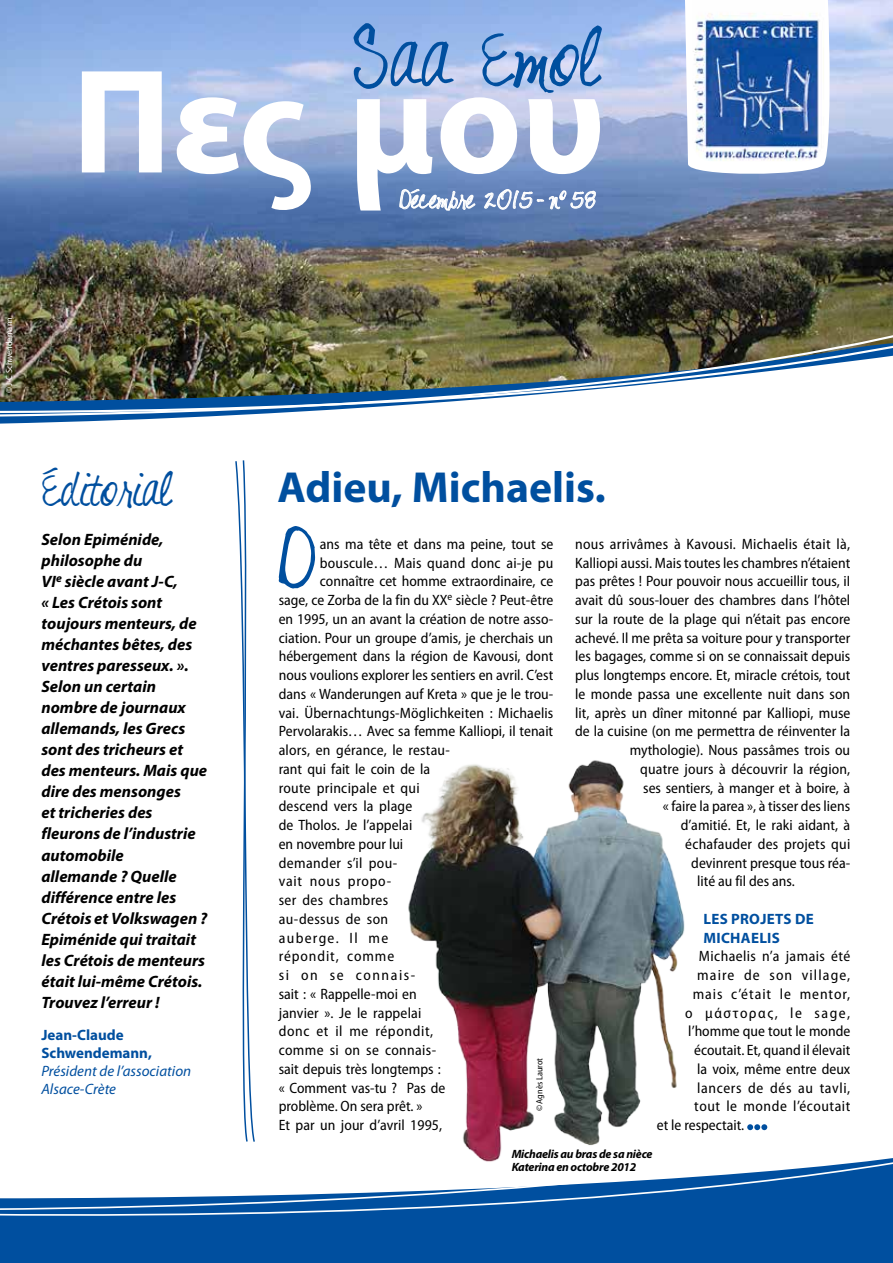
<style>
.page{position:relative;width:893px;height:1263px;background:#fff}
.page>*{position:absolute;margin:0;border:0;box-sizing:border-box;transform-origin:0 0}
.t1{font:83.1px "Shelter Me";color:#004f9f}
.t2{font:82.35px "Shelter Me";color:#004f9f}
.t3{font:48px "Shelter Me";color:#004f9f}
.t4{font:700 43.65px "Myriad Pro";color:#004f9f}
.t5{font:25.5px "Shelter Me";color:#fff}
.t6{font:italic 700 16.5px/21px "Myriad Pro";color:#000}
.t7{font:semi-condensed 15px "Myriad Pro";color:#000}
.t8{font:semi-condensed 15px "Myriad Pro";letter-spacing:.025em;color:#000}
.t9{font:700 15px/18.8px "Myriad Pro";letter-spacing:.015em;color:#004f9f}
.t10{font:italic 15px/18px "Myriad Pro";color:#004f9f}
.t11{font:semi-condensed 15px "Myriad Pro";letter-spacing:.03em;color:#000}
.t12{font:semi-condensed 15px "Myriad Pro";letter-spacing:.035em;color:#000}
.t13{font:semi-condensed 15px "Myriad Pro";letter-spacing:.02em;color:#000}
.t14{font:semi-condensed 15px "Myriad Pro";letter-spacing:.065em;color:#000}
.t15{font:semi-condensed 15px "Myriad Pro";letter-spacing:.04em;color:#000}
.t16{font:semi-condensed 15px "Myriad Pro";letter-spacing:.045em;color:#000}
.t17{font:semi-condensed 15px "Myriad Pro";letter-spacing:.075em;color:#000}
.t18{font:semi-condensed 15px "Myriad Pro";letter-spacing:.105em;color:#000}
.t19{font:semi-condensed 15px "Myriad Pro";letter-spacing:.05em;color:#000}
.t20{font:semi-condensed 15px "Myriad Pro";letter-spacing:.06em;color:#000}
.t21{font:semi-condensed 15px "Myriad Pro";letter-spacing:.1em;color:#000}
.t22{font:semi-condensed 15px "Myriad Pro";letter-spacing:.085em;color:#000}
.t23{font:italic 700 12px/13.5px "Myriad Pro";letter-spacing:-.02em;color:#000}
.t24{font:semi-condensed 9px "Myriad Pro";color:#fff}
.t25{font:semi-condensed 9px "Myriad Pro";color:#000}
</style>
<div class="page">
<svg style="left:0;top:1158px;width:893px;height:105px"></svg>
<img style="left:0;top:0;width:893px;height:324px">
<svg style="left:0;top:418px;width:171px;height:6px"></svg>
<img style="left:0;top:324px;width:893px;height:94px">
<svg style="left:357px;top:97px;width:243px;height:114px"></svg>
<svg style="left:684px;top:0;width:151px;height:177px"></svg>
<img style="left:693px;top:0;width:131px;height:161px">
<svg style="left:235px;top:460px;width:20px;height:682px"></svg>
<svg style="left:82px;top:71px;width:229px;height:140px"></svg>
<img style="left:393px;top:760px;width:311px;height:422px">
<p class="t24" style="left:4px;top:393px;width:78px;rotate:-90deg">© J-C Schwendemann</p>
<h3 class="t3" style="left:43px;top:461px;width:129px">Éditorial</h3>
<p class="t6" style="left:41px;top:530px;width:167px">Selon Epiménide, philosophe du<br>VI<sup>e</sup> siècle avant J-C,<br>« Les Crétois sont toujours menteurs, de méchantes bêtes, des ventres paresseux. ».<br>Selon un certain nombre de journaux allemands, les Grecs sont des tricheurs et des menteurs. Mais que dire des mensonges<br>et tricheries des fleurons de l’industrie automobile<br>allemande ? Quelle différence entre les<br>Crétois et Volkswagen ?<br>Epiménide qui traitait les Crétois de menteurs était lui-même Crétois.<br>Trouvez l’erreur !</p>
<p class="t9" style="left:41px;top:1026px;width:112px;line-height:18px">Jean-Claude<br>Schwendemann,</p>
<p class="t10" style="left:41px;top:1063px;width:151px">Président de l’association<br>Alsace-Crète</p>
<h1 class="t1" style="left:353px;top:9px;width:245px">Saa Emol</h1>
<h3 class="t5" style="left:400px;top:184px;width:198px">Décembre 2015- n<sup>o</sup> 58</h3>
<h3 class="t4" style="left:277px;top:462px;width:330px">Adieu, Michaelis.</h3>
<h2 class="t2" style="left:279px;top:510px;width:38px">D</h2>
<p class="t7" style="left:320px;top:536px;width:235px">ans ma tête et dans ma peine, tout se</p>
<p class="t7" style="left:320px;top:554px;width:235px">bouscule… Mais quand donc ai-je pu</p>
<p class="t7" style="left:320px;top:573px;width:235px">connaître cet homme extraordinaire, ce</p>
<p class="t7" style="left:279px;top:592px;width:276px">sage, ce Zorba de la fin du XX<sup>e</sup> siècle ? Peut-être</p>
<p class="t7" style="left:279px;top:611px;width:276px">en 1995, un an avant la création de notre asso-</p>
<p class="t7" style="left:279px;top:629px;width:276px">ciation. Pour un groupe d’amis, je cherchais un</p>
<p class="t7" style="left:279px;top:648px;width:276px">hébergement dans la région de Kavousi, dont</p>
<p class="t7" style="left:279px;top:667px;width:276px">nous voulions explorer les sentiers en avril. C’est</p>
<p class="t7" style="left:279px;top:686px;width:276px">dans « Wanderungen auf Kreta » que je le trou-</p>
<p class="t7" style="left:279px;top:704px;width:276px">vai. Übernachtungs-Möglichkeiten : Michaelis</p>
<p class="t7" style="left:279px;top:723px;width:276px">Pervolarakis… Avec sa femme Kalliopi, il tenait</p>
<p class="t7" style="left:279px;top:742px;width:173px">alors, en gérance, le restau-</p>
<p class="t7" style="left:279px;top:761px;width:153px">rant qui fait le coin de la</p>
<p class="t13" style="left:279px;top:779px;width:143px">route principale et qui</p>
<p class="t7" style="left:279px;top:798px;width:135px">descend vers la plage</p>
<p class="t7" style="left:279px;top:817px;width:135px">de Tholos. Je l’appelai</p>
<p class="t7" style="left:279px;top:836px;width:126px">en novembre pour lui</p>
<p class="t8" style="left:279px;top:854px;width:120px">demander s’il pou-</p>
<p class="t19" style="left:279px;top:873px;width:114px">vait nous propo-</p>
<p class="t8" style="left:279px;top:892px;width:111px">ser des chambres</p>
<p class="t8" style="left:279px;top:911px;width:111px">au-dessus de son</p>
<p class="t22" style="left:279px;top:929px;width:111px">auberge. Il me</p>
<p class="t20" style="left:279px;top:948px;width:117px">répondit, comme</p>
<p class="t21" style="left:279px;top:967px;width:138px">si on se connais-</p>
<p class="t7" style="left:279px;top:986px;width:139px">sait : « Rappelle-moi en</p>
<p class="t7" style="left:279px;top:1004px;width:144px">janvier ». Je le rappelai</p>
<p class="t16" style="left:279px;top:1023px;width:156px">donc et il me répondit,</p>
<p class="t8" style="left:279px;top:1042px;width:159px">comme si on se connais-</p>
<p class="t7" style="left:279px;top:1061px;width:163px">sait depuis très longtemps :</p>
<p class="t7" style="left:279px;top:1079px;width:168px">« Comment vas-tu ? Pas de</p>
<p class="t7" style="left:279px;top:1098px;width:145px">problème. On sera prêt. »</p>
<p class="t7" style="left:279px;top:1117px;width:165px">Et par un jour d’avril 1995,</p>
<p class="t7" style="left:575px;top:536px;width:276px">nous arrivâmes à Kavousi. Michaelis était là,</p>
<p class="t7" style="left:575px;top:554px;width:277px">Kalliopi aussi. Mais toutes les chambres n’étaient</p>
<p class="t7" style="left:575px;top:573px;width:277px">pas prêtes ! Pour pouvoir nous accueillir tous, iI</p>
<p class="t7" style="left:575px;top:592px;width:277px">avait dû sous-louer des chambres dans l’hôtel</p>
<p class="t7" style="left:575px;top:611px;width:277px">sur la route de la plage qui n’était pas encore</p>
<p class="t7" style="left:575px;top:629px;width:277px">achevé. Il me prêta sa voiture pour y transporter</p>
<p class="t7" style="left:575px;top:648px;width:277px">les bagages, comme si on se connaissait depuis</p>
<p class="t7" style="left:575px;top:667px;width:277px">plus longtemps encore. Et, miracle crétois, tout</p>
<p class="t7" style="left:575px;top:686px;width:277px">le monde passa une excellente nuit dans son</p>
<p class="t7" style="left:575px;top:704px;width:277px">lit, après un dîner mitonné par Kalliopi, muse</p>
<p class="t7" style="left:575px;top:723px;width:276px">de la cuisine (on me permettra de réinventer la</p>
<p class="t7" style="left:630px;top:742px;width:222px">mythologie). Nous passâmes trois ou</p>
<p class="t7" style="left:640px;top:761px;width:212px">quatre jours à découvrir la région,</p>
<p class="t7" style="left:643px;top:779px;width:209px">ses sentiers, à manger et à boire, à</p>
<p class="t7" style="left:663px;top:798px;width:189px">« faire la parea », à tisser des liens</p>
<p class="t7" style="left:681px;top:817px;width:171px">d’amitié. Et, le raki aidant, à</p>
<p class="t7" style="left:685px;top:836px;width:166px">échafauder des projets qui</p>
<p class="t7" style="left:691px;top:854px;width:160px">devinrent presque tous réa-</p>
<p class="t7" style="left:697px;top:873px;width:99px">lité au fil des ans.</p>
<p class="t9" style="left:703px;top:910px;width:112px">Les projets de<br>Michaelis</p>
<p class="t11" style="left:699px;top:948px;width:153px">Michaelis n’a jamais été</p>
<p class="t17" style="left:697px;top:967px;width:155px">maire de son village,</p>
<p class="t14" style="left:693px;top:986px;width:159px">mais c’était le mentor,</p>
<p class="t18" style="left:685px;top:1004px;width:166px">ο μάστορας, le sage,</p>
<p class="t7" style="left:688px;top:1023px;width:164px">l’homme que tout le monde</p>
<p class="t7" style="left:694px;top:1042px;width:158px">écoutait. Et, quand il élevait</p>
<p class="t7" style="left:697px;top:1061px;width:155px">la voix, même entre deux</p>
<p class="t15" style="left:697px;top:1079px;width:154px">lancers de dés au tavli,</p>
<p class="t12" style="left:694px;top:1098px;width:158px">tout le monde l’écoutait</p>
<p class="t7" style="left:657px;top:1117px;width:89px">et le respectait.</p>
<p class="t25" style="left:535px;top:1111px;width:55px;rotate:-90deg">© Agnès Laurot</p>
<p class="t23" style="left:512px;top:1147px;width:142px">Michaelis au bras de sa nièce<br>Katerina en octobre 2012</p>
</div>
